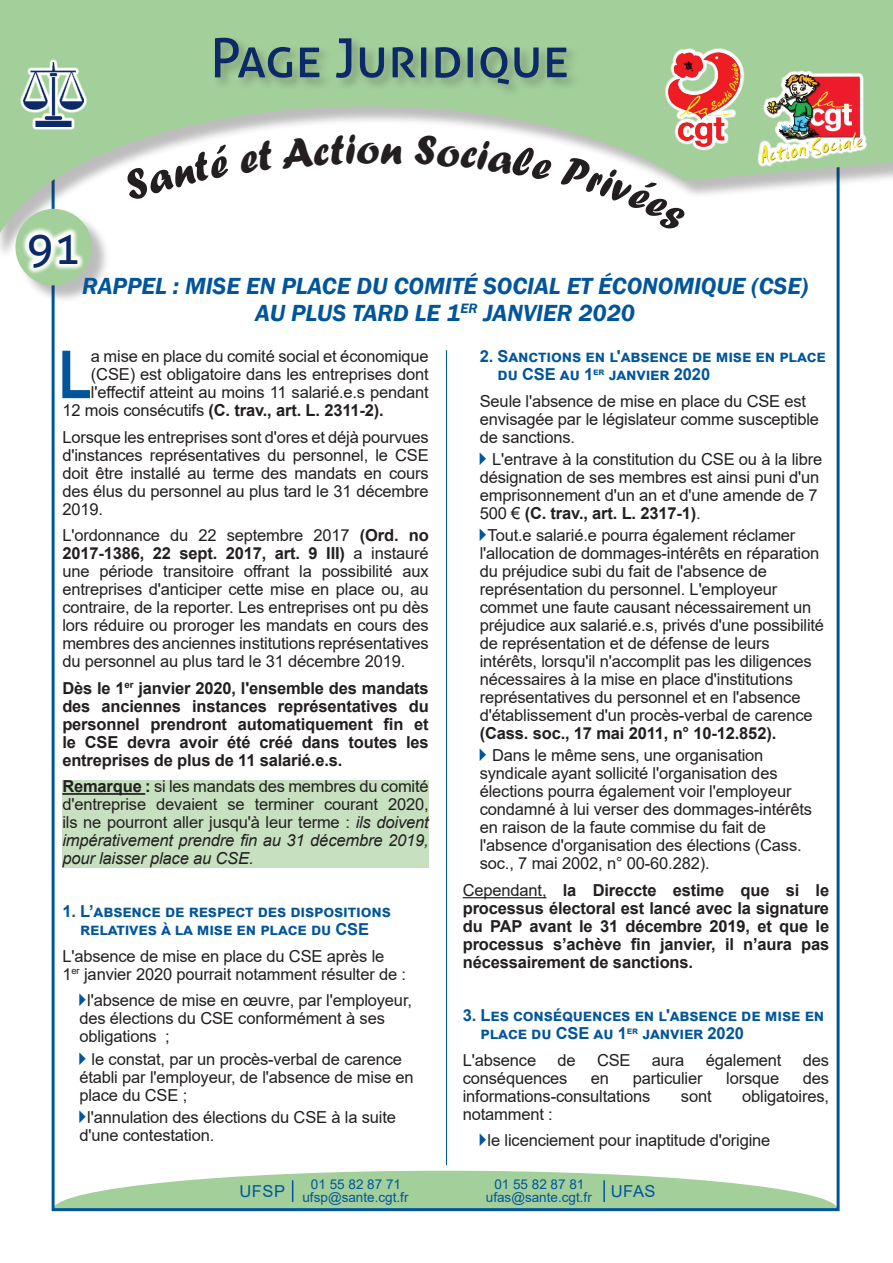
<style>
.page{position:relative;width:893px;height:1263px;background:#fff}
.page>*{position:absolute;margin:0;border:0;box-sizing:border-box;transform-origin:0 0}
.t1{font:700 66.75px "Arial Narrow";color:#01559a}
.t2{font:54px "Aller";color:#0c2a68}
.t3{font:45px "Aller";color:#0c2a68}
.Titre{font:italic 600 24px/27px "Franklin Gothic";color:#01559a;text-align:center}
.txt_courant{font:16.5px/18px "Arial";letter-spacing:-.01em;color:#231f20}
.t4{font:700 16.5px/18px "Arial";letter-spacing:-.01em;color:#231f20;text-align:justify}
.inter{font:700 16.5px/18px "Arial";letter-spacing:-.01em;color:#01559a}
.t5{font:16.5px "Arial";letter-spacing:.035em;color:#01559a}
.t6{font:13.5px "Arial";color:#01559a}
.s1{font-weight:400}
.s2{font-weight:700}
.s3{font-style:italic}
.s4{font-family:"Arrowstfb";color:#01559a}
</style>
<div class="page">
<svg style="left:0;top:0;width:893px;height:241px;fill:#a3cf9a"></svg>
<svg style="left:665px;top:48px;width:79px;height:102px"></svg>
<img style="left:665px;top:47px;width:77px;height:102px">
<div style="left:18px;top:211px;width:93px;height:93px;background:#231f20;opacity:.3"></div>
<div style="left:15px;top:209px;width:77px;height:76px;background:#a3cf9a;border-radius:50%"></div>
<svg style="left:21px;top:226px;width:64px;height:49px"></svg>
<svg style="left:20px;top:59px;width:67px;height:71px"></svg>
<img style="left:23px;top:62px;width:60px;height:64px">
<div style="left:213px;top:36px;width:367px;height:62px;background:#231f20;opacity:.3"></div>
<img style="left:757px;top:71px;width:113px;height:99px">
<svg style="left:53px;top:1171px;width:785px;height:38px"></svg>
<hr style="left:603px;top:1180px;width:2px;height:22px;background:#01559a">
<div style="left:62px;top:780px;width:367px;height:88px;background:#c7e0bf"></div>
<hr style="left:62px;top:793px;width:83px;height:2px;background:#231f20">
<hr style="left:463px;top:897px;width:83px;height:1px;background:#231f20">
<hr style="left:446px;top:350px;width:1px;height:815px;background:#01559a">
<svg style="left:122px;top:145px;width:109px;height:56px"></svg>
<svg style="left:239px;top:141px;width:35px;height:33px"></svg>
<svg style="left:280px;top:135px;width:122px;height:34px"></svg>
<svg style="left:414px;top:135px;width:138px;height:46px"></svg>
<svg style="left:561px;top:156px;width:125px;height:77px"></svg>
<p class="t3" style="left:27px;top:220px;width:55px">91</p>
<p class="t2" style="left:210px;top:25px;width:360px">Page Juridique</p>
<p class="Titre" style="left:82px;top:273px;width:727px">RAPPEL : MISE EN PLACE DU COMITÉ SOCIAL ET ÉCONOMIQUE (CSE)<br>AU PLUS TARD LE 1<sup>ER</sup> JANVIER 2020</p>
<p class="t1" style="left:58px;top:324px;width:35px">L</p>
<p class="txt_courant" style="left:91px;top:347px;width:339px">a mise en place du comité social et économique</p>
<p class="txt_courant" style="left:91px;top:365px;width:339px">(CSE) est obligatoire dans les entreprises dont</p>
<p class="txt_courant" style="left:91px;top:383px;width:339px">l'effectif atteint au moins 11 salarié.e.s pendant</p>
<p class="t4" style="left:62px;top:401px;width:323px"><span class="s1">12 mois consécutifs</span> (C. trav., art. L. 2311-2).</p>
<p class="txt_courant" style="left:62px;top:428px;width:368px;text-align:justify">Lorsque les entreprises sont d'ores et déjà pourvues d'instances représentatives du personnel, le CSE doit être installé au terme des mandats en cours des élus du personnel au plus tard le 31 décembre 2019.</p>
<p class="txt_courant" style="left:62px;top:526px;width:368px;text-align:justify">L'ordonnance du 22 septembre 2017 <span class="s2">(Ord. no 2017-1386, 22 sept. 2017, art. 9 III)</span> a instauré une période transitoire offrant la possibilité aux entreprises d'anticiper cette mise en place ou, au contraire, de la reporter. Les entreprises ont pu dès lors réduire ou proroger les mandats en cours des membres des anciennes institutions représentatives du personnel au plus tard le 31 décembre 2019.</p>
<p class="t4" style="left:62px;top:679px;width:368px">Dès le 1<sup>er</sup> janvier 2020, l'ensemble des mandats des anciennes instances représentatives du personnel prendront automatiquement fin et le CSE devra avoir été créé dans toutes les entreprises de plus de 11 salarié.e.s.</p>
<p class="txt_courant" style="left:62px;top:777px;width:368px;text-align:justify"><span class="s2">Remarque :</span> si les mandats des membres du comité d'entreprise devaient se terminer courant 2020, ils ne pourront aller jusqu'à leur terme : <span class="s3">ils doivent impérativement prendre fin au 31 décembre 2019, pour laisser place au CSE.</span></p>
<p class="inter" style="left:62px;top:903px;width:330px;text-align:center">1. L’absence de respect des dispositions relatives à la mise en place du CSE</p>
<p class="txt_courant" style="left:62px;top:947px;width:345px">L'absence de mise en place du CSE après le<br>1<sup>er</sup> janvier 2020 pourrait notamment résulter de :</p>
<p class="txt_courant" style="left:79px;top:991px;width:334px"><span class="s4">b</span>l'absence de mise en œuvre, par l'employeur, des élections du CSE conformément à ses obligations ;</p>
<p class="txt_courant" style="left:79px;top:1049px;width:336px"><span class="s4">b</span> le constat, par un procès-verbal de carence établi par l'employeur, de l'absence de mise en place du CSE ;</p>
<p class="txt_courant" style="left:79px;top:1108px;width:318px"><span class="s4">b</span>l'annulation des élections du CSE à la suite d'une contestation.</p>
<p class="inter" style="left:498px;top:347px;width:330px;text-indent:-18px">2. Sanctions en l'absence de mise en place du CSE au 1<sup>er</sup> janvier 2020</p>
<p class="txt_courant" style="left:480px;top:392px;width:341px">Seule l'absence de mise en place du CSE est envisagée par le législateur comme susceptible de sanctions.</p>
<p class="txt_courant" style="left:480px;top:450px;width:344px"><span class="s4">b</span> L'entrave à la constitution du CSE ou à la libre désignation de ses membres est ainsi puni d'un emprisonnement d'un an et d'une amende de 7<br>500 € <span class="s2">(C. trav., art. L. 2317-1)</span>.</p>
<p class="txt_courant" style="left:480px;top:526px;width:346px"><span class="s4">b</span>Tout.e salarié.e pourra également réclamer l'allocation de dommages-intérêts en réparation du préjudice subi du fait de l'absence de représentation du personnel. L'employeur commet une faute causant nécessairement un préjudice aux salarié.e.s, privés d'une possibilité de représentation et de défense de leurs intérêts, lorsqu'il n'accomplit pas les diligences nécessaires à la mise en place d'institutions représentatives du personnel et en l'absence d'établissement d'un procès-verbal de carence <span class="s2">(Cass. soc., 17 mai 2011, n° 10-12.852).</span></p>
<p class="txt_courant" style="left:480px;top:746px;width:334px"><span class="s4">b</span> Dans le même sens, une organisation syndicale ayant sollicité l'organisation des élections pourra également voir l'employeur condamné à lui verser des dommages-intérêts en raison de la faute commise du fait de l'absence d'organisation des élections (Cass. soc., 7 mai 2002, n° 00-60.282).</p>
<p class="t4" style="left:463px;top:881px;width:368px"><span class="s1">Cependant,</span> la Direccte estime que si le processus électoral est lancé avec la signature du PAP avant le 31 décembre 2019, et que le processus s’achève fin janvier, il n’aura pas nécessairement de sanctions.</p>
<p class="inter" style="left:481px;top:1006px;width:345px;text-indent:-18px">3. Les conséquences en l'absence de mise en place du CSE au 1<sup>er</sup> janvier 2020</p>
<p class="txt_courant" style="left:463px;top:1050px;width:75px">L'absence</p>
<p class="txt_courant" style="left:557px;top:1050px;width:20px">de</p>
<p class="txt_courant" style="left:597px;top:1050px;width:35px">CSE</p>
<p class="txt_courant" style="left:652px;top:1050px;width:34px">aura</p>
<p class="txt_courant" style="left:706px;top:1050px;width:77px">également</p>
<p class="txt_courant" style="left:803px;top:1050px;width:28px">des</p>
<p class="txt_courant" style="left:463px;top:1068px;width:106px">conséquences</p>
<p class="txt_courant" style="left:591px;top:1068px;width:20px">en</p>
<p class="txt_courant" style="left:633px;top:1068px;width:71px">particulier</p>
<p class="txt_courant" style="left:726px;top:1068px;width:55px">lorsque</p>
<p class="txt_courant" style="left:803px;top:1068px;width:28px">des</p>
<p class="txt_courant" style="left:463px;top:1086px;width:189px">informations-consultations</p>
<p class="txt_courant" style="left:681px;top:1086px;width:32px">sont</p>
<p class="txt_courant" style="left:742px;top:1086px;width:88px">obligatoires,</p>
<p class="txt_courant" style="left:463px;top:1104px;width:92px">notamment :</p>
<p class="txt_courant" style="left:480px;top:1131px;width:292px"><span class="s4">b</span>le licenciement pour inaptitude d'origine</p>
<p class="t5" style="left:239px;top:1180px;width:47px">UFSP</p>
<p class="t6" style="left:311px;top:1175px;width:92px">01 55 82 87 71</p>
<p class="t6" style="left:302px;top:1188px;width:108px">ufsp@sante.cgt.fr</p>
<p class="t6" style="left:494px;top:1175px;width:92px">01 55 82 87 81</p>
<p class="t6" style="left:486px;top:1188px;width:108px">ufas@sante.cgt.fr</p>
<p class="t5" style="left:611px;top:1180px;width:46px">UFAS</p>
</div>
